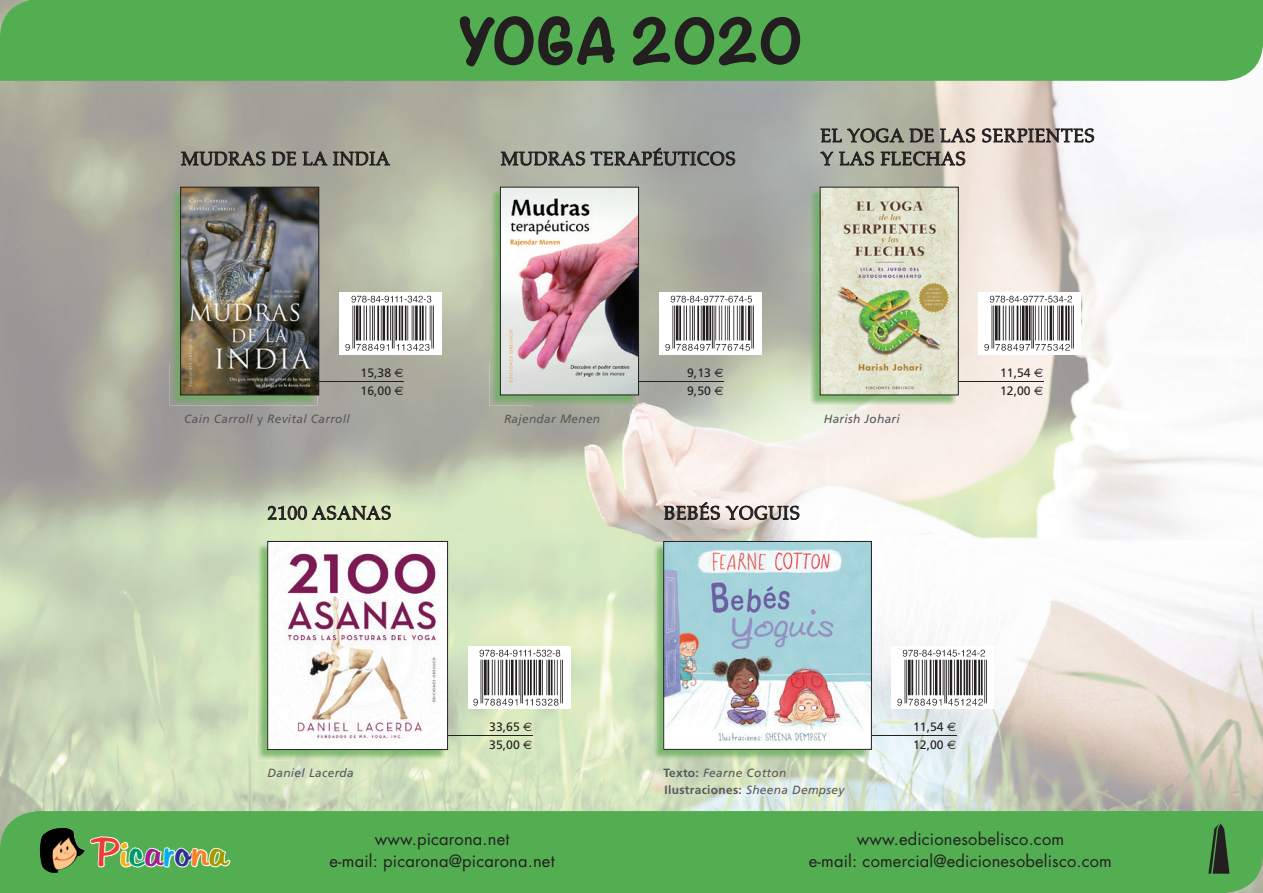
<style>
.page{position:relative;width:1263px;height:893px;background:#fff}
.page>*{position:absolute;margin:0;border:0;box-sizing:border-box;transform-origin:0 0}
.t1{font:700 52.5px "Noteworthy";letter-spacing:.05em;color:#231f20}
.t2{font:39px "Martina";color:#ee3e34}
.t3{font:19.2px/23.1px "Aldus";letter-spacing:.02em;color:#231f20}
.t4{font:16.5px/22.5px "Futura";letter-spacing:.01em;color:#231f20;text-align:center}
.t5{font:12.15px/17.9px "Frutiger";color:#231f20}
.t6{font:italic 11.85px/16.6px "Frutiger";letter-spacing:.025em;color:#57585a}
.s1{font-family:"Euro Sans"}
.s2{font-style:normal}
.s3{font-weight:700;font-style:normal}
.s4{color:#fbb017}
.s5{color:#009b69}
.s6{color:#a0218c}
.s7{color:#00afef}
.s8{color:#323092}
.s9{color:#f58427}
.s10{color:#a49901}
</style>
<div class="page">
<img style="left:0;top:81px;width:971px;height:129px">
<img style="left:971px;top:81px;width:292px;height:730px">
<img style="left:291px;top:210px;width:243px;height:367px">
<img style="left:632px;top:210px;width:194px;height:367px">
<img style="left:923px;top:210px;width:49px;height:601px">
<img style="left:194px;top:406px;width:97px;height:405px">
<img style="left:534px;top:406px;width:98px;height:405px">
<img style="left:826px;top:406px;width:97px;height:405px">
<img style="left:437px;top:577px;width:98px;height:234px">
<img style="left:631px;top:577px;width:49px;height:234px">
<img style="left:291px;top:760px;width:146px;height:51px">
<img style="left:680px;top:760px;width:146px;height:51px">
<div style="left:0;top:811px;width:1263px;height:82px;background:#53ae51"></div>
<svg style="left:88px;top:709px;width:144px;height:184px;background:#a1cd95"></svg>
<img style="left:40px;top:828px;width:45px;height:45px">
<img style="left:1208px;top:821px;width:21px;height:54px">
<div style="left:0;top:0;width:1263px;height:81px;background:#53ae51"></div>
<svg style="left:458px;top:14px;width:158px;height:54px;background:#448342"></svg>
<svg style="left:631px;top:15px;width:171px;height:53px;background:#448342"></svg>
<svg style="left:181px;top:151px;width:84px;height:22px;background:#85847a"></svg>
<svg style="left:272px;top:152px;width:24px;height:14px"></svg>
<svg style="left:302px;top:151px;width:25px;height:15px"></svg>
<svg style="left:333px;top:151px;width:57px;height:15px"></svg>
<hr style="left:298px;top:381px;width:106px;height:1px;background:#231f20">
<div style="left:339px;top:292px;width:102px;height:63px;background:#fff"></div>
<img style="left:345px;top:295px;width:89px;height:56px">
<img style="left:170px;top:188px;width:147px;height:218px">
<img style="left:182px;top:189px;width:135px;height:204px">
<div style="left:180px;top:187px;width:139px;height:208px;border:1px solid #231f20"></div>
<svg style="left:501px;top:151px;width:84px;height:22px;background:#8e9086"></svg>
<svg style="left:591px;top:148px;width:144px;height:25px;background:#8a8c87"></svg>
<hr style="left:618px;top:381px;width:105px;height:1px;background:#231f20">
<div style="left:659px;top:292px;width:102px;height:63px;background:#fff"></div>
<img style="left:665px;top:295px;width:89px;height:56px">
<img style="left:489px;top:188px;width:148px;height:218px">
<img style="left:502px;top:189px;width:135px;height:204px">
<div style="left:500px;top:187px;width:139px;height:208px;border:1px solid #231f20"></div>
<svg style="left:982px;top:128px;width:112px;height:22px"></svg>
<svg style="left:820px;top:128px;width:155px;height:45px;background:#9e9d91"></svg>
<hr style="left:938px;top:381px;width:105px;height:1px;background:#231f20">
<div style="left:979px;top:292px;width:102px;height:63px;background:#fff"></div>
<img style="left:984px;top:295px;width:90px;height:56px">
<img style="left:809px;top:188px;width:148px;height:218px">
<img style="left:822px;top:189px;width:134px;height:204px">
<svg style="left:268px;top:506px;width:123px;height:21px;background:#acb798"></svg>
<hr style="left:427px;top:735px;width:105px;height:1px;background:#231f20">
<div style="left:468px;top:647px;width:102px;height:62px;background:#fff"></div>
<img style="left:473px;top:649px;width:90px;height:57px">
<img style="left:257px;top:542px;width:189px;height:218px">
<img style="left:270px;top:543px;width:176px;height:205px">
<div style="left:268px;top:541px;width:180px;height:209px;border:1px solid #231f20"></div>
<svg style="left:664px;top:502px;width:135px;height:25px;background:#bab2ad"></svg>
<hr style="left:851px;top:735px;width:105px;height:1px;background:#231f20">
<div style="left:892px;top:647px;width:102px;height:62px;background:#fff"></div>
<img style="left:897px;top:649px;width:90px;height:57px">
<img style="left:653px;top:542px;width:217px;height:218px">
<img style="left:665px;top:543px;width:204px;height:204px">
<div style="left:663px;top:541px;width:208px;height:208px;border:1px solid #231f20"></div>
<h3 class="t3" style="left:181px;top:147px;width:210px">MUDRAS DE LA INDIA</h3>
<h1 class="t1" style="left:460px;top:-5px;width:344px">YOGA 2020</h1>
<h3 class="t3" style="left:500px;top:147px;width:237px">MUDRAS TERAPÉUTICOS</h3>
<h3 class="t3" style="left:820px;top:124px;width:276px">EL YOGA DE LAS SERPIENTES<br>Y LAS FLECHAS</h3>
<p class="t5" style="left:361px;top:364px;width:45px">15,38 <span class="s1">€<br></span>16,00 <span class="s1">€</span></p>
<p class="t5" style="left:687px;top:364px;width:38px">9,13 <span class="s1">€<br></span>9,50 <span class="s1">€</span></p>
<p class="t5" style="left:1000px;top:364px;width:45px">11,54 <span class="s1">€<br></span>12,00 <span class="s1">€</span></p>
<p class="t6" style="left:184px;top:410px;width:167px">Cain Carroll <span class="s2">y</span> Revital Carroll</p>
<p class="t6" style="left:504px;top:410px;width:98px">Rajendar Menen</p>
<p class="t6" style="left:824px;top:410px;width:78px">Harish Johari</p>
<h3 class="t3" style="left:268px;top:502px;width:125px">2100 ASANAS</h3>
<h3 class="t3" style="left:663px;top:502px;width:138px">BEBÉS YOGUIS</h3>
<p class="t6" style="left:268px;top:765px;width:88px">Daniel Lacerda</p>
<p class="t5" style="left:489px;top:718px;width:45px">33,65 <span class="s1">€<br></span>35,00 <span class="s1">€</span></p>
<p class="t6" style="left:663px;top:765px;width:182px"><span class="s3">Texto:</span> Fearne Cotton<br><span class="s3">Ilustraciones:</span> Sheena Dempsey</p>
<p class="t5" style="left:913px;top:718px;width:45px">11,54 <span class="s1">€<br></span>12,00 <span class="s1">€</span></p>
<h2 class="t2" style="left:96px;top:833px;width:132px">P<span class="s4">i</span><span class="s5">c</span><span class="s6">a</span><span class="s7">r</span><span class="s8">o</span><span class="s9">n</span><span class="s10">a</span></h2>
<h3 class="t4" style="left:375px;top:828px;width:136px">www.picarona.net</h3>
<h3 class="t4" style="left:330px;top:850px;width:227px">e-mail: picarona@picarona.net</h3>
<h3 class="t4" style="left:809px;top:828px;width:304px">www.edicionesobelisco.com<br>e-mail: comercial@edicionesobelisco.com</h3>
</div>
